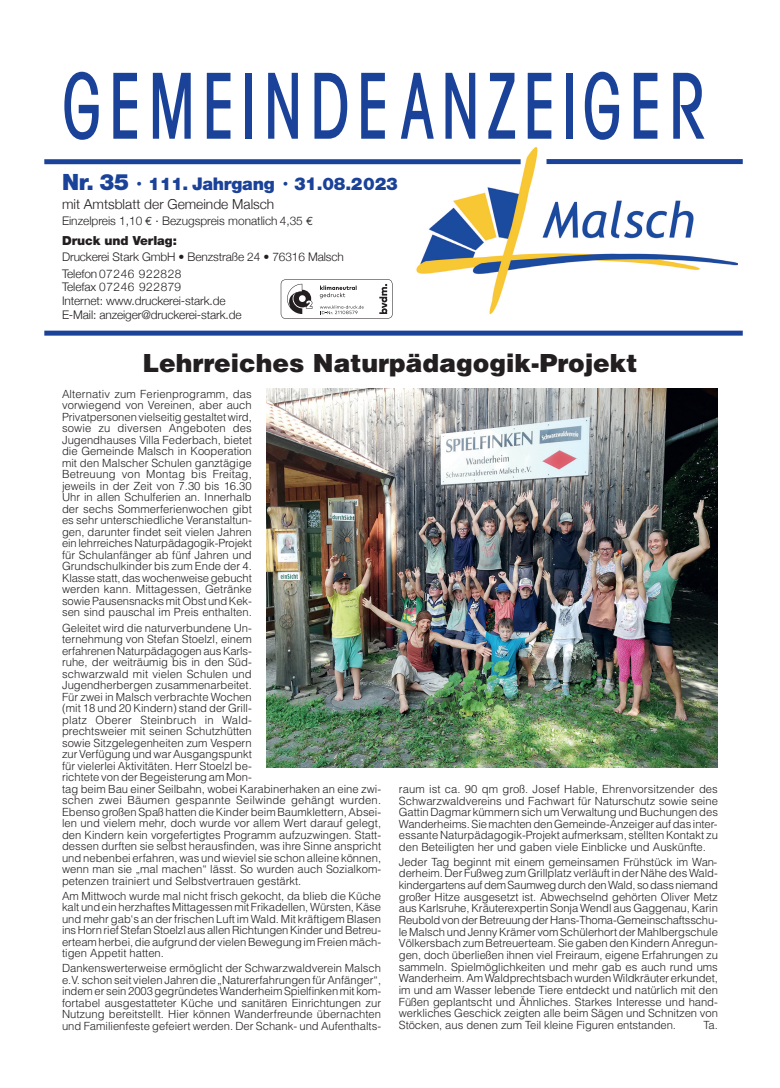
<style>
.page{position:relative;width:780px;height:1088px;background:#fff}
.page>*{position:absolute;margin:0;border:0;box-sizing:border-box;transform-origin:0 0}
.t1{font:500 condensed 91px "Avant Garde";letter-spacing:.105em;color:#1b4299;scale:.71 1}
.t2{font:900 25px "Helvetica";color:#231f20}
.t3{font:900 17.5px "Helvetica Neue";letter-spacing:-.015em;color:#1b4299}
.t4{font:300 13.75px "Helvetica Neue";color:#231f20}
.t5{font:900 12.5px "Helvetica Neue";letter-spacing:-.005em;color:#231f20}
.t6{font:300 11.88px/16.2px "Helvetica Neue";letter-spacing:-.01em;color:#231f20}
.t7{font:300 11.88px "Helvetica Neue";letter-spacing:.05em;color:#231f20}
.t8{font:300 11.25px/11.5px "Helvetica";color:#231f20;text-align:justify}
.s1{font-size:22.5px}
.s2{font-family:"Helvetica";font-weight:700}
.s3{font-family:"Helvetica"}
.s4{font-family:"Euro Mono";font-weight:400}
</style>
<div class="page">
<img style="left:413px;top:147px;width:324px;height:168px">
<div style="left:44px;top:159px;width:476px;height:5px;background:#1b4299"></div>
<div style="left:44px;top:331px;width:698px;height:5px;background:#1b4299"></div>
<div style="left:546px;top:159px;width:196px;height:5px;background:#1b4299"></div>
<svg style="left:281px;top:279px;width:111px;height:40px"></svg>
<img style="left:267px;top:389px;width:451px;height:379px">
<p class="t1" style="left:62px;top:73px;width:906px">GEMEINDEANZEIGER</p>
<p class="t3" style="left:62px;top:178px;width:337px"><span class="s1">Nr. 35</span> <span class="s2">•</span> 111. Jahrgang <span class="s2">•</span> <span class="s3">31</span>.08.2023</p>
<p class="t4" style="left:62px;top:196px;width:214px">mit Amtsblatt der Gemeinde Malsch</p>
<p class="t6" style="left:62px;top:213px;width:253px">Einzelpreis 1,10 <span class="s4">€</span> · Bezugspreis monatlich 4,35 <span class="s4">€</span></p>
<p class="t5" style="left:62px;top:236px;width:116px">Druck und Verlag:</p>
<p class="t6" style="left:62px;top:249px;width:283px">Druckerei Stark GmbH • Benzstraße 24 • 76316 Malsch<br>Telefon07246 922828</p>
<p class="t7" style="left:62px;top:280px;width:120px">Telefax 07246 922879</p>
<p class="t6" style="left:62px;top:293px;width:165px">Internet: www.druckerei-stark.de</p>
<p class="t6" style="left:62px;top:306px;width:181px">E-Mail: anzeiger@druckerei-stark.de</p>
<p class="t2" style="left:142px;top:354px;width:496px">Lehrreiches Naturpädagogik-Projekt</p>
<p class="t8" style="left:62px;top:389px;width:191px">Alternativ zum Ferienprogramm, das vorwiegend von Vereinen, aber auch Privatpersonen vielseitig gestaltet wird, sowie zu diversen Angeboten des Jugendhauses Villa Federbach, bietet die Gemeinde Malsch in Kooperation mit den Malscher Schulen ganztägige Betreuung von Montag bis Freitag, jeweils in der Zeit von 7.30 bis 16.30<br>Uhr in allen Schulferien an. Innerhalb der sechs Sommerferienwochen gibt es sehr unterschiedliche Veranstaltun&shy;gen, darunter findet seit vielen Jahren ein lehrreiches Naturpädagogik-Projekt für Schulanfänger ab fünf Jahren und Grundschulkinder bis zum Ende der 4.<br>Klasse statt, das wochenweise gebucht werden kann. Mittagessen, Getränke sowie Pausensnacks mit Obst und Kek&shy;sen sind pauschal im Preis enthalten.</p>
<p class="t8" style="left:62px;top:623px;width:320px;text-align:left">Geleitet wird die naturverbundene Un-<br>ternehmung von Stefan Stoelzl, einem<br>erfahrenen Naturpädagogen aus Karls-<br>ruhe, der weiträumig bis in den Süd-<br>schwarzwald mit vielen Schulen und<br>Jugendherbergen zusammenarbeitet.<br>Für zwei in Malsch verbrachte Wochen<br>(mit 18 und 20 Kindern) stand der Grill-<br>platz Oberer Steinbruch in Wald-<br>prechtsweier mit seinen Schutzhütten<br>sowie Sitzgelegenheiten zum Vespern<br>zur Verfügung und war Ausgangspunkt<br>für vielerlei Aktivitäten. Herr Stoelzl be-<br>richtete von der Begeisterung am Mon-<br>tag beim Bau einer Seilbahn, wobei Karabinerhaken an eine zwi&shy;schen zwei Bäumen gespannte Seilwinde gehängt wurden.<br>Ebenso großen Spaß hatten die Kinder beim Baumklettern, Absei&shy;len und vielem mehr, doch wurde vor allem Wert darauf gelegt, den Kindern kein vorgefertigtes Programm aufzuzwingen. Statt&shy;dessen durften sie selbst herausfinden, was ihre Sinne anspricht und nebenbei erfahren, was und wieviel sie schon alleine können, wenn man sie „mal machen“ lässt. So wurden auch Sozialkom&shy;petenzen trainiert und Selbstvertrauen gestärkt.</p>
<p class="t8" style="left:62px;top:891px;width:320px">Am Mittwoch wurde mal nicht frisch gekocht, da blieb die Küche kalt und ein herzhaftes Mittagessen mit Frikadellen, Würsten, Käse und mehr gab‘s an der frischen Luft im Wald. Mit kräftigem Blasen ins Horn rief Stefan Stoelzl aus allen Richtungen Kinder und Betreu&shy;erteam herbei, die aufgrund der vielen Bewegung im Freien mäch&shy;tigen Appetit hatten.</p>
<p class="t8" style="left:62px;top:963px;width:320px">Dankenswerterweise ermöglicht der Schwarzwaldverein Malsch e.V. schon seit vielen Jahren die „Naturerfahrungen für Anfänger“, indem er sein 2003 gegründetes Wanderheim Spielfinken mit kom&shy;fortabel ausgestatteter Küche und sanitären Einrichtungen zur Nutzung bereitstellt. Hier können Wanderfreunde übernachten und Familienfeste gefeiert werden. Der Schank- und Aufenthalts-</p>
<p class="t8" style="left:399px;top:784px;width:320px">raum ist ca. 90 qm groß. Josef Hable, Ehrenvorsitzender des Schwarzwaldvereins und Fachwart für Naturschutz sowie seine Gattin Dagmar kümmern sich um Verwaltung und Buchungen des Wanderheims. Sie machten den Gemeinde-Anzeiger auf das inter&shy;essante Naturpädagogik-Projekt aufmerksam, stellten Kontakt zu den Beteiligten her und gaben viele Einblicke und Auskünfte.</p>
<p class="t8" style="left:399px;top:857px;width:320px">Jeder Tag beginnt mit einem gemeinsamen Frühstück im Wan&shy;derheim. Der Fußweg zum Grillplatz verläuft in der Nähe des Wald&shy;kindergartens auf dem Saumweg durch den Wald, so dass niemand großer Hitze ausgesetzt ist. Abwechselnd gehörten Oliver Metz aus Karlsruhe, Kräuterexpertin Sonja Wendl aus Gaggenau, Karin Reubold von der Betreuung der Hans-Thoma-Gemeinschaftsschu&shy;le Malsch und Jenny Krämer vom Schülerhort der Mahlbergschule Völkersbach zum Betreuerteam. Sie gaben den Kindern Anregun&shy;gen, doch überließen ihnen viel Freiraum, eigene Erfahrungen zu sammeln. Spielmöglichkeiten und mehr gab es auch rund ums Wanderheim. Am Waldprechtsbach wurden Wildkräuter erkundet, im und am Wasser lebende Tiere entdeckt und natürlich mit den Füßen geplantscht und Ähnliches. Starkes Interesse und hand&shy;werkliches Geschick zeigten alle beim Sägen und Schnitzen von Stöcken, aus denen zum Teil kleine Figuren entstanden.</p>
<p class="t8" style="left:703px;top:1020px;width:16px">Ta.</p>
</div>
